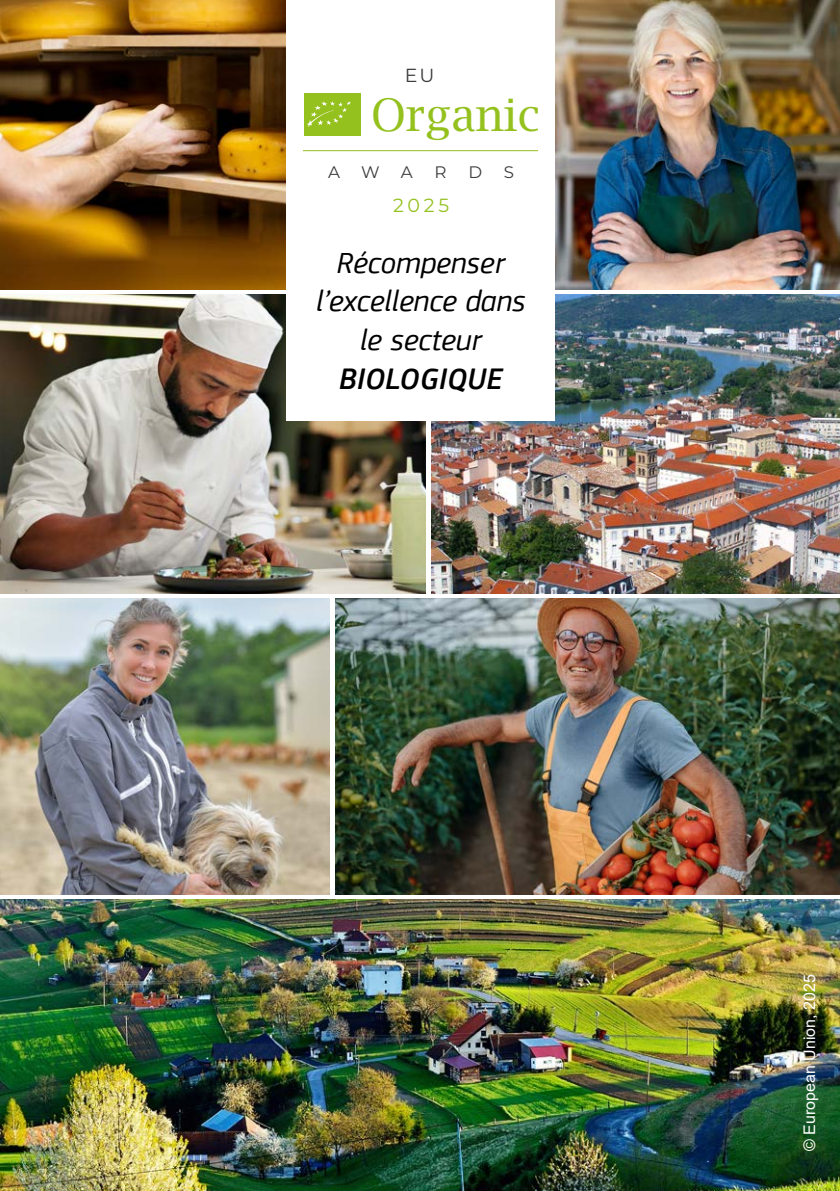
<style>
.page{position:relative;width:840px;height:1191px;background:#fff}
.page>*{position:absolute;margin:0;border:0;box-sizing:border-box;transform-origin:0 0}
.t1{font:44.6px "Lucida Bright";color:#95c11f}
.t2{font:italic 30.4px/38.8px "EC Square Sans Pro";color:#000;text-align:center}
.t3{font:italic 500 30.4px "EC Square Sans Pro";color:#000}
.t4{font:19px "Montserrat";color:#95c11f}
.t5{font:19px "Montserrat";color:#3c3c3b}
.t6{font:16.6px "Montserrat";color:#3c3c3b}
.t7{font:16px "Arial";color:#fff}
</style>
<div class="page">
<img style="left:555px;top:0;width:284px;height:290px">
<img style="left:335px;top:598px;width:504px;height:297px">
<img style="left:0;top:0;width:286px;height:290px">
<img style="left:0;top:294px;width:839px;height:300px">
<img style="left:0;top:899px;width:839px;height:292px">
<img style="left:0;top:598px;width:330px;height:297px">
<div style="left:426px;top:292px;width:5px;height:302px;background:#fff"></div>
<div style="left:286px;top:0;width:269px;height:420px;background:#fff"></div>
<hr style="left:303px;top:150px;width:234px;height:1px;background:#95c11f">
<div style="left:303px;top:93px;width:57px;height:42px;background:#95c11f"></div>
<svg style="left:307px;top:101px;width:44px;height:26px"></svg>
<p class="t5" style="left:404px;top:62px;width:31px">EU</p>
<h1 class="t1" style="left:371px;top:89px;width:170px">Organic</h1>
<p class="t6" style="left:328px;top:161px;width:13px">A</p>
<p class="t6" style="left:361px;top:161px;width:20px">W</p>
<p class="t6" style="left:400px;top:161px;width:13px">A</p>
<p class="t6" style="left:434px;top:161px;width:14px">R</p>
<p class="t6" style="left:468px;top:161px;width:15px">D</p>
<p class="t6" style="left:503px;top:161px;width:12px">S</p>
<p class="t4" style="left:393px;top:192px;width:58px">2025</p>
<p class="t2" style="left:316px;top:243px;width:211px">Récompenser l’excellence dans le secteur</p>
<p class="t3" style="left:339px;top:361px;width:165px">BIOLOGIQUE</p>
<p class="t7" style="left:798px;top:1151px;width:178px;rotate:-90deg">© European Union, 2025</p>
</div>
